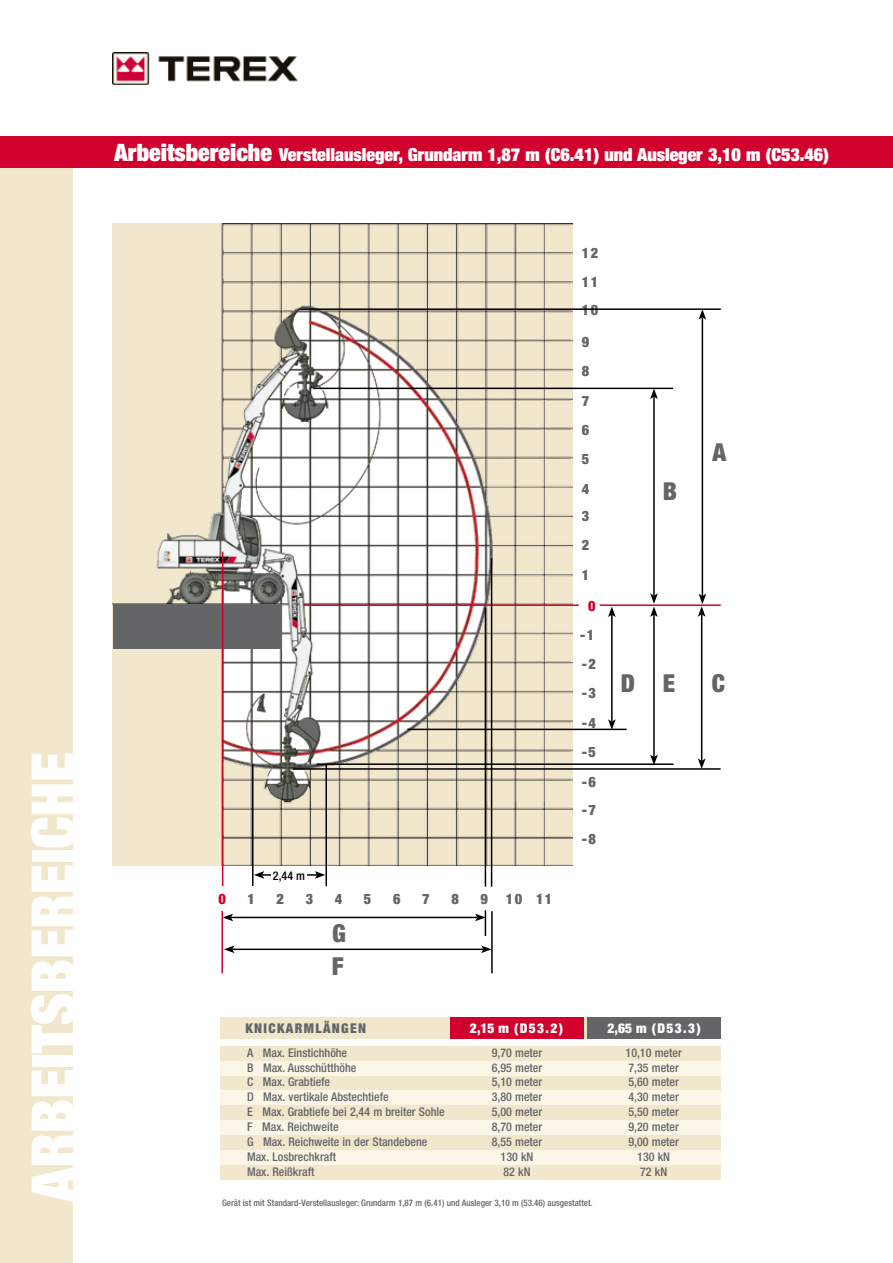
<style>
.page{position:relative;width:893px;height:1263px;background:#fff}
.page>*{position:absolute;margin:0;border:0;box-sizing:border-box;transform-origin:0 0}
.t1{font:900 expanded 60px "Helvetica Neue";color:#fff}
.t2{font:900 condensed 24.75px/33.5px "Helvetica Neue";color:#646567}
.t3{font:900 expanded 18px "Helvetica Neue";color:#fff}
.t4{font:900 condensed 14.4px/29.1px "Helvetica Neue";letter-spacing:.1em;color:#646567;text-align:justify}
.t5{font:900 condensed 14.4px "Helvetica Neue";color:#d1002d}
.t6{font:900 condensed 13.5px "Helvetica Neue";letter-spacing:.1em;color:#fff}
.t7{font:900 condensed 13.5px "Helvetica Neue";letter-spacing:.1em;color:#646567}
.t8{font:500 condensed 12px/14.9px "Helvetica Neue";color:#646567;text-align:center}
.t9{font:500 condensed 12px "Helvetica Neue";color:#000}
.t10{font:500 condensed 9px "Helvetica Neue";color:#646567}
.s1{font-size:24px}
</style>
<div class="page">
<div style="left:0;top:168px;width:73px;height:1095px;background:#f1e7cc"></div>
<img style="left:113px;top:53px;width:185px;height:31px">
<div style="left:221px;top:1017px;width:500px;height:21px;background:#f1e7cc"></div>
<div style="left:221px;top:1046px;width:500px;height:134px;background:#f1e7cc"></div>
<div style="left:450px;top:1017px;width:133px;height:21px;background:#d1002d"></div>
<div style="left:221px;top:1061px;width:500px;height:14px;background:#fbf6e8"></div>
<div style="left:587px;top:1017px;width:134px;height:21px;background:#646567"></div>
<div style="left:221px;top:1090px;width:500px;height:15px;background:#fbf6e8"></div>
<div style="left:221px;top:1120px;width:500px;height:15px;background:#fbf6e8"></div>
<div style="left:221px;top:1150px;width:500px;height:15px;background:#fbf6e8"></div>
<img style="left:113px;top:224px;width:460px;height:642px">
<div style="left:113px;top:604px;width:168px;height:45px;background:#646567"></div>
<hr style="left:313px;top:388px;width:360px;height:1px;background:#000">
<hr style="left:304px;top:604px;width:275px;height:2px;background:#d1002d">
<hr style="left:600px;top:604px;width:121px;height:2px;background:#d1002d">
<hr style="left:316px;top:763px;width:357px;height:2px;background:#000">
<hr style="left:293px;top:768px;width:428px;height:2px;background:#000">
<hr style="left:262px;top:874px;width:55px;height:2px;background:#000">
<svg style="left:254px;top:871px;width:10px;height:8px"></svg>
<svg style="left:315px;top:871px;width:10px;height:8px"></svg>
<hr style="left:232px;top:948px;width:251px;height:2px;background:#000">
<svg style="left:224px;top:945px;width:10px;height:8px"></svg>
<svg style="left:481px;top:945px;width:10px;height:8px"></svg>
<hr style="left:231px;top:917px;width:246px;height:1px;background:#000">
<svg style="left:223px;top:914px;width:10px;height:7px"></svg>
<hr style="left:299px;top:308px;width:422px;height:2px;background:#000">
<hr style="left:702px;top:317px;width:1px;height:279px;background:#000">
<svg style="left:699px;top:309px;width:7px;height:11px"></svg>
<hr style="left:701px;top:614px;width:1px;height:147px;background:#000">
<svg style="left:698px;top:758px;width:7px;height:11px"></svg>
<svg style="left:698px;top:594px;width:8px;height:23px"></svg>
<hr style="left:653px;top:615px;width:2px;height:142px;background:#000">
<svg style="left:650px;top:755px;width:8px;height:9px"></svg>
<hr style="left:252px;top:764px;width:1px;height:122px;background:#000">
<hr style="left:222px;top:552px;width:1px;height:334px;background:#d1002d">
<hr style="left:221px;top:911px;width:2px;height:62px;background:#d1002d">
<hr style="left:491px;top:558px;width:1px;height:329px;background:#000">
<hr style="left:491px;top:911px;width:2px;height:62px;background:#000">
<hr style="left:485px;top:607px;width:1px;height:280px;background:#000">
<svg style="left:475px;top:910px;width:11px;height:26px"></svg>
<hr style="left:325px;top:764px;width:2px;height:122px;background:#000">
<hr style="left:653px;top:397px;width:2px;height:199px;background:#000">
<svg style="left:650px;top:389px;width:8px;height:10px"></svg>
<svg style="left:650px;top:593px;width:8px;height:24px"></svg>
<div style="left:271px;top:869px;width:36px;height:16px;background:#fff"></div>
<hr style="left:407px;top:729px;width:220px;height:1px;background:#000">
<hr style="left:611px;top:615px;width:2px;height:107px;background:#000">
<svg style="left:608px;top:719px;width:8px;height:10px"></svg>
<svg style="left:608px;top:606px;width:8px;height:11px"></svg>
<div style="left:0;top:136px;width:893px;height:32px;background:#d1002d"></div>
<h1 class="t1" style="left:15px;top:1202px;width:448px;rotate:-90deg">Arbeitsbereiche</h1>
<h3 class="t3" style="left:114px;top:143px;width:717px"><span class="s1">Arbeitsbereiche</span> Verstellausleger, Grundarm 1,87 m (C6.41) und Ausleger 3,10 m (C53.46)</h3>
<p class="t4" style="left:582px;top:238px;width:18px">12</p>
<p class="t4" style="left:582px;top:267px;width:18px">11</p>
<p class="t4" style="left:582px;top:295px;width:18px">10</p>
<p class="t4" style="left:582px;top:327px;width:9px">9</p>
<p class="t4" style="left:582px;top:356px;width:9px">8</p>
<p class="t4" style="left:582px;top:386px;width:9px">7</p>
<p class="t5" style="left:218px;top:889px;width:9px">0</p>
<p class="t9" style="left:273px;top:868px;width:34px">2,44 m</p>
<p class="t4" style="left:247px;top:884px;width:9px">1</p>
<p class="t4" style="left:277px;top:884px;width:9px">2</p>
<p class="t4" style="left:306px;top:884px;width:9px">3</p>
<p class="t4" style="left:335px;top:884px;width:9px">4</p>
<p class="t4" style="left:364px;top:884px;width:9px">5</p>
<p class="t4" style="left:393px;top:884px;width:9px">6</p>
<p class="t4" style="left:422px;top:884px;width:9px">7</p>
<p class="t4" style="left:451px;top:884px;width:9px">8</p>
<p class="t4" style="left:480px;top:884px;width:9px">9</p>
<p class="t4" style="left:536px;top:884px;width:18px">11</p>
<p class="t4" style="left:506px;top:884px;width:18px">10</p>
<h2 class="t2" style="left:332px;top:916px;width:16px">G<br>F</h2>
<p class="t4" style="left:582px;top:415px;width:9px">6</p>
<p class="t4" style="left:582px;top:444px;width:9px">5</p>
<p class="t4" style="left:582px;top:474px;width:9px">4</p>
<p class="t4" style="left:582px;top:501px;width:9px">3</p>
<p class="t4" style="left:582px;top:530px;width:9px">2</p>
<p class="t4" style="left:582px;top:560px;width:9px">1</p>
<p class="t5" style="left:588px;top:597px;width:9px">0</p>
<p class="t4" style="left:580px;top:620px;width:17px">-1 -2 -3 -4 -5</p>
<p class="t4" style="left:582px;top:767px;width:16px">-6</p>
<p class="t4" style="left:582px;top:795px;width:16px">-7 -8</p>
<h2 class="t2" style="left:621px;top:666px;width:16px">D</h2>
<h2 class="t2" style="left:663px;top:474px;width:16px">B</h2>
<h2 class="t2" style="left:712px;top:435px;width:15px">A</h2>
<h2 class="t2" style="left:663px;top:666px;width:14px">E</h2>
<h2 class="t2" style="left:712px;top:666px;width:15px">C</h2>
<p class="t7" style="left:245px;top:1020px;width:122px">KNICKARMLÄNGEN</p>
<p class="t6" style="left:470px;top:1020px;width:95px">2,15 m (D53.2)</p>
<p class="t6" style="left:608px;top:1020px;width:95px">2,65 m (D53.3)</p>
<p class="t8" style="left:247px;top:1045px;width:199px;text-align:left">A Max. Einstichhöhe<br>B Max. Ausschütthöhe<br>C Max. Grabtiefe<br>D Max. vertikale Abstechtiefe<br>E Max. Grabtiefe bei 2,44 m breiter Sohle<br>F Max. Reichweite<br>G Max. Reichweite in der Standebene<br>Max. Losbrechkraft<br>Max. Reißkraft</p>
<p class="t8" style="left:492px;top:1045px;width:52px">9,70 meter<br>6,95 meter<br>5,10 meter<br>3,80 meter<br>5,00 meter<br>8,70 meter<br>8,55 meter<br>130 kN<br>82 kN</p>
<p class="t8" style="left:626px;top:1045px;width:58px">10,10 meter<br>7,35 meter<br>5,60 meter<br>4,30 meter<br>5,50 meter<br>9,20 meter<br>9,00 meter<br>130 kN<br>72 kN</p>
<p class="t10" style="left:222px;top:1197px;width:372px">Gerät ist mit Standard-Verstellausleger: Grundarm 1,87 m (6.41) und Ausleger 3,10 m (53.46) ausgestattet.</p>
</div>
